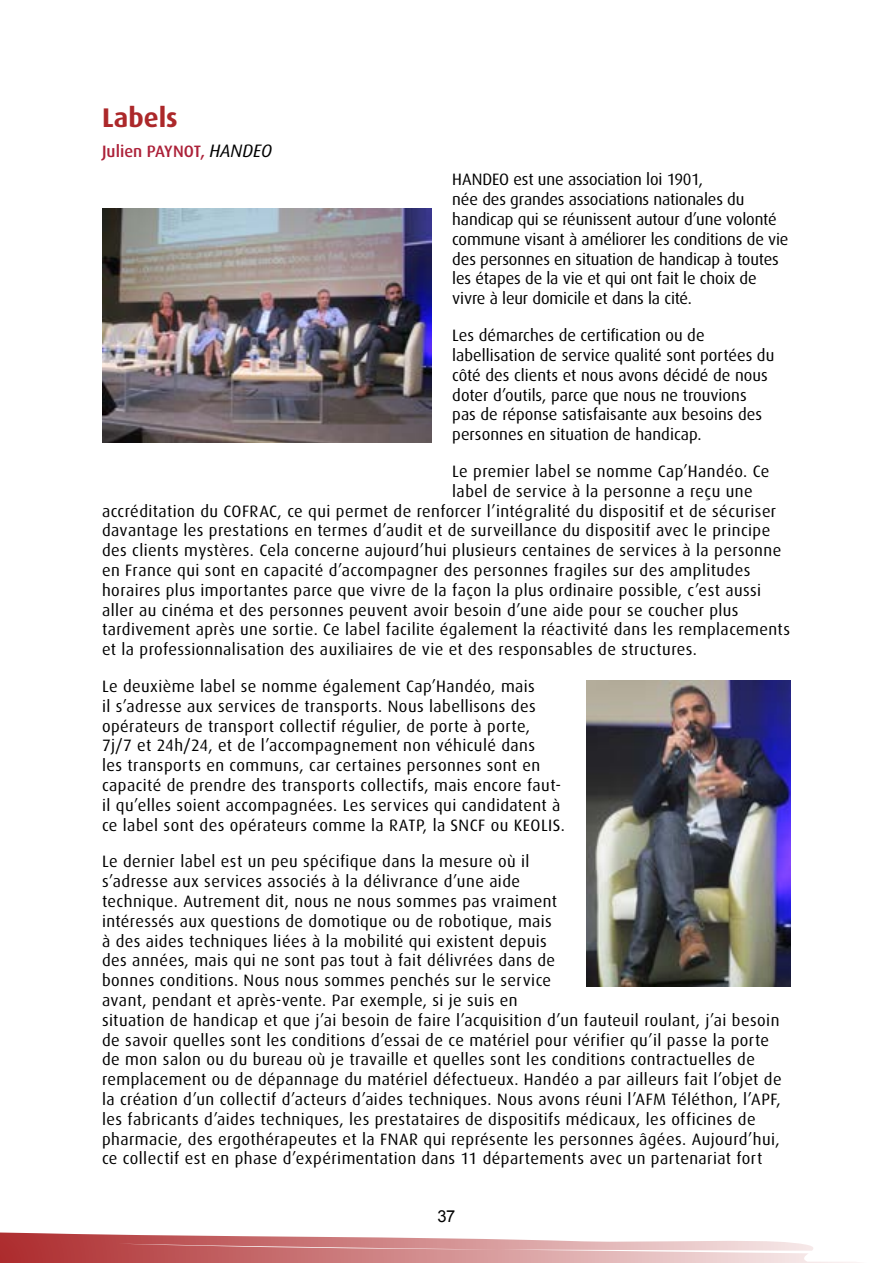
<style>
.page{position:relative;width:893px;height:1263px;background:#fff}
.page>*{position:absolute;margin:0;border:0;box-sizing:border-box;transform-origin:0 0}
.T1{font:700 27px "Dax OT";color:#ac282a}
.Texte_courant{font:16.5px/19.8px "Dax OT";letter-spacing:.025em;color:#000}
.Texte_courant-2{font:16.5px/19.8px "Dax OT";letter-spacing:-.01em;color:#000}
.Texte_courant-3{font:16.5px/19.8px "Dax OT";color:#000}
.Intervenant{font:500 16.5px "Dax OT";color:#ac2139}
.t1{font:16.5px "Arial";color:#000}
.s1{font-weight:400;font-style:italic;font-size:18px;color:#000}
</style>
<div class="page">
<svg style="left:0;top:1232px;width:859px;height:31px"></svg>
<img style="left:587px;top:680px;width:204px;height:307px">
<img style="left:102px;top:208px;width:329px;height:234px">
<p class="T1" style="left:102px;top:102px;width:77px">Labels</p>
<p class="Intervenant" style="left:102px;top:142px;width:171px">Julien PAYNOT, <span class="s1">HANDEO</span></p>
<p class="Texte_courant-2" style="left:452px;top:170px;width:338px">HANDEO est une association loi 1901,<br>née des grandes associations nationales du handicap qui se réunissent autour d’une volonté commune visant à améliorer les conditions de vie des personnes en situation de handicap à toutes les étapes de la vie et qui ont fait le choix de vivre à leur domicile et dans la cité.</p>
<p class="Texte_courant-3" style="left:452px;top:326px;width:324px">Les démarches de certification ou de labellisation de service qualité sont portées du côté des clients et nous avons décidé de nous doter d’outils, parce que nous ne trouvions pas de réponse satisfaisante aux besoins des personnes en situation de handicap.</p>
<p class="Texte_courant" style="left:452px;top:461px;width:319px">Le premier label se nomme Cap’Handéo. Ce</p>
<p class="Texte_courant" style="left:452px;top:481px;width:302px">label de service à la personne a reçu une</p>
<p class="Texte_courant" style="left:102px;top:501px;width:676px">accréditation du COFRAC, ce qui permet de renforcer l’intégralité du dispositif et de sécuriser</p>
<p class="Texte_courant" style="left:102px;top:521px;width:670px">davantage les prestations en termes d’audit et de surveillance du dispositif avec le principe</p>
<p class="Texte_courant" style="left:102px;top:541px;width:681px">des clients mystères. Cela concerne aujourd’hui plusieurs centaines de services à la personne</p>
<p class="Texte_courant" style="left:102px;top:560px;width:650px">en France qui sont en capacité d’accompagner des personnes fragiles sur des amplitudes</p>
<p class="Texte_courant" style="left:102px;top:580px;width:661px">horaires plus importantes parce que vivre de la façon la plus ordinaire possible, c’est aussi</p>
<p class="Texte_courant" style="left:102px;top:600px;width:638px">aller au cinéma et des personnes peuvent avoir besoin d’une aide pour se coucher plus</p>
<p class="Texte_courant" style="left:102px;top:620px;width:690px">tardivement après une sortie. Ce label facilite également la réactivité dans les remplacements</p>
<p class="Texte_courant" style="left:102px;top:640px;width:596px">et la professionnalisation des auxiliaires de vie et des responsables de structures.</p>
<p class="Texte_courant" style="left:102px;top:676px;width:464px">Le deuxième label se nomme également Cap’Handéo, mais<br>il s’adresse aux services de transports. Nous labellisons des opérateurs de transport collectif régulier, de porte à porte,<br>7j/7 et 24h/24, et de l’accompagnement non véhiculé dans<br>les transports en communs, car certaines personnes sont en capacité de prendre des transports collectifs, mais encore faut&shy;il qu’elles soient accompagnées. Les services qui candidatent à ce label sont des opérateurs comme la RATP, la SNCF ou KEOLIS.</p>
<p class="Texte_courant" style="left:102px;top:852px;width:681px">Le dernier label est un peu spécifique dans la mesure où il<br>s’adresse aux services associés à la délivrance d’une aide<br>technique. Autrement dit, nous ne nous sommes pas vraiment<br>intéressés aux questions de domotique ou de robotique, mais<br>à des aides techniques liées à la mobilité qui existent depuis<br>des années, mais qui ne sont pas tout à fait délivrées dans de<br>bonnes conditions. Nous nous sommes penchés sur le service<br>avant, pendant et après-vente. Par exemple, si je suis en<br>situation de handicap et que j’ai besoin de faire l’acquisition d’un fauteuil roulant, j’ai besoin de savoir quelles sont les conditions d’essai de ce matériel pour vérifier qu’il passe la porte de mon salon ou du bureau où je travaille et quelles sont les conditions contractuelles de remplacement ou de dépannage du matériel défectueux. Handéo a par ailleurs fait l’objet de la création d’un collectif d’acteurs d’aides techniques. Nous avons réuni l’AFM Téléthon, l’APF, les fabricants d’aides techniques, les prestataires de dispositifs médicaux, les officines de pharmacie, des ergothérapeutes et la FNAR qui représente les personnes âgées. Aujourd’hui, ce collectif est en phase d’expérimentation dans 11 départements avec un partenariat fort</p>
<p class="t1" style="left:437px;top:1205px;width:20px">37</p>
</div>
